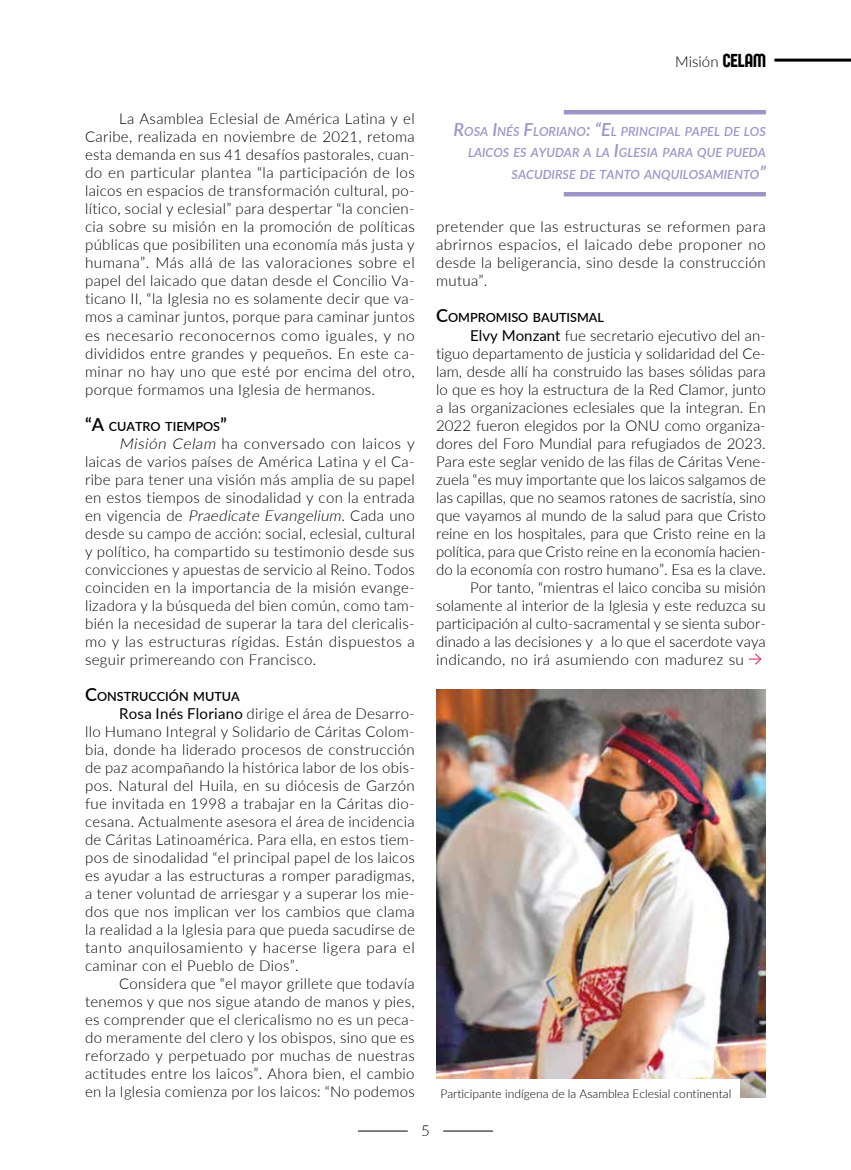
<style>
.page{position:relative;width:851px;height:1170px;background:#fff}
.page>*{position:absolute;margin:0;border:0;box-sizing:border-box;transform-origin:0 0}
.t1{font:300 15px/18px "Lato";color:#000;text-align:justify}
.t2{font:italic 600 12.6px/21.8px "Lato";color:#9b95c8;text-align:right}
.t3{font:600 12.6px "Lato";color:#000}
.t4{font:300 12px "Lato";color:#000}
.s1{font-size:18px}
.s2{font-style:italic}
.s3{font-weight:400}
.s4{font-family:"Sugo Pro Display Trial";font-weight:400;font-size:19.5px}
</style>
<div class="page">
<hr style="left:443px;top:1130px;width:50px;height:1px;background:#000">
<hr style="left:358px;top:1130px;width:49px;height:1px;background:#000">
<hr style="left:774px;top:59px;width:76px;height:3px;background:#000">
<hr style="left:563px;top:110px;width:202px;height:4px;background:#9b95c8">
<hr style="left:563px;top:192px;width:202px;height:4px;background:#9b95c8">
<img style="left:437px;top:690px;width:328px;height:407px">
<div style="left:436px;top:1078px;width:303px;height:23px;background:#fff"></div>
<svg style="left:748px;top:653px;width:14px;height:12px"></svg>
<p class="t1" style="left:85px;top:109px;width:331px;text-indent:34px">La Asamblea Eclesial de América Latina y el Caribe, realizada en noviembre de 2021, retoma esta demanda en sus 41 desafíos pastorales, cuan&shy;do en particular plantea “la participación de los laicos en espacios de transformación cultural, po&shy;lítico, social y eclesial” para despertar “la concien&shy;cia sobre su misión en la promoción de políticas públicas que posibiliten una economía más justa y humana”. Más allá de las valoraciones sobre el papel del laicado que datan desde el Concilio Va&shy;ticano II, “la Iglesia no es solamente decir que va&shy;mos a caminar juntos, porque para caminar juntos es necesario reconocernos como iguales, y no divididos entre grandes y pequeños. En este ca&shy;minar no hay uno que esté por encima del otro, porque formamos una Iglesia de hermanos.</p>
<p class="t3" style="left:85px;top:417px;width:143px"><span class="s1">“A</span> CUATRO TIEMPOS<span class="s1">”</span></p>
<p class="t1" style="left:85px;top:433px;width:331px;text-indent:34px"><span class="s2">Misión Celam</span> ha conversado con laicos y laicas de varios países de América Latina y el Ca&shy;ribe para tener una visión más amplia de su papel en estos tiempos de sinodalidad y con la entrada e n vi ge n c i a d e <span class="s2">Praedicate Evangelium</span>. Ca d a u n o desde su campo de acción: social, eclesial, cultural y político, ha compartido su testimonio desde sus convicciones y apuestas de servicio al Reino. Todos coinciden en la importancia de la misión evange&shy;lizadora y la búsqueda del bien común, como tam&shy;bién la necesidad de superar la tara del clericalis&shy;mo y las estructuras rígidas. Están dispuestos a seguir primereando con Francisco.</p>
<p class="t3" style="left:85px;top:687px;width:156px"><span class="s1">C</span>ONSTRUCCIÓN MUTUA</p>
<p class="t1" style="left:85px;top:703px;width:331px;text-indent:34px"><span class="s3">Rosa Inés Floriano</span> dirige el área de Desarro&shy;llo Humano Integral y Solidario de Cáritas Colom&shy;bia, donde ha liderado procesos de construcción de paz acompañando la histórica labor de los obis&shy;pos. Natural del Huila, en su diócesis de Garzón fue invitada en 1998 a trabajar en la Cáritas dio&shy;cesana. Actualmente asesora el área de incidencia de Cáritas Latinoamérica. Para ella, en estos tiem&shy;pos de sinodalidad “el principal papel de los laicos es ayudar a las estructuras a romper paradigmas, a tener voluntad de arriesgar y a superar los mie&shy;dos que nos implican ver los cambios que clama la realidad a la Iglesia para que pueda sacudirse de tanto anquilosamiento y hacerse ligera para el caminar con el Pueblo de Dios”.</p>
<p class="t1" style="left:85px;top:973px;width:331px;text-indent:34px">Considera que “el mayor grillete que todavía tenemos y que nos sigue atando de manos y pies, es comprender que el clericalismo no es un peca&shy;do meramente del clero y los obispos, sino que es reforzado y perpetuado por muchas de nuestras actitudes entre los laicos”. Ahora bien, el cambio en la Iglesia comienza por los laicos: “No podemos</p>
<p class="t1" style="left:675px;top:52px;width:92px">Misión <span class="s4">CELAM</span></p>
<p class="t2" style="left:453px;top:120px;width:314px"><span class="s1">R</span>OSA <span class="s1">I</span>NÉS <span class="s1">F</span>LORIANO<span class="s1">: “E</span>L PRINCIPAL PAPEL DE LOS<br>LAICOS ES AYUDAR A LA <span class="s1">I</span>GLESIA PARA QUE PUEDA<br>SACUDIRSE DE TANTO ANQUILOSAMIENTO<span class="s1">”</span></p>
<p class="t1" style="left:436px;top:217px;width:331px">pretender que las estructuras se reformen para abrirnos espacios, el laicado debe proponer no desde la beligerancia, sino desde la construcción mutua”.</p>
<p class="t3" style="left:436px;top:309px;width:169px"><span class="s1">C</span>OMPROMISO BAUTISMAL</p>
<p class="t1" style="left:470px;top:325px;width:297px"><span class="s3">Elvy Monzant</span> fue secretario ejecutivo del an-</p>
<p class="t1" style="left:436px;top:343px;width:331px">tiguo departamento de justicia y solidaridad del Ce-</p>
<p class="t1" style="left:436px;top:361px;width:331px">lam, desde allí ha construido las bases sólidas para</p>
<p class="t1" style="left:436px;top:379px;width:331px">lo que es hoy la estructura de la Red Clamor, junto</p>
<p class="t1" style="left:436px;top:397px;width:331px">a las organizaciones eclesiales que la integran. En</p>
<p class="t1" style="left:436px;top:415px;width:331px">2022 fueron elegidos por la ONU como organiza-</p>
<p class="t1" style="left:436px;top:433px;width:331px">dores del Foro Mundial para refugiados de 2023.</p>
<p class="t1" style="left:436px;top:451px;width:331px">Para este seglar venido de las filas de Cáritas Vene-</p>
<p class="t1" style="left:436px;top:469px;width:331px">zuela “es muy importante que los laicos salgamos de</p>
<p class="t1" style="left:436px;top:487px;width:331px">las capillas, que no seamos ratones de sacristía, sino</p>
<p class="t1" style="left:436px;top:505px;width:331px">que vayamos al mundo de la salud para que Cristo</p>
<p class="t1" style="left:436px;top:523px;width:331px">reine en los hospitales, para que Cristo reine en la</p>
<p class="t1" style="left:436px;top:541px;width:331px">política, para que Cristo reine en la economía hacien-</p>
<p class="t1" style="left:436px;top:559px;width:331px">do la economía con rostro humano”. Esa es la clave.</p>
<p class="t1" style="left:470px;top:577px;width:297px">Por tanto, “mientras el laico conciba su misión</p>
<p class="t1" style="left:436px;top:595px;width:331px">solamente al interior de la Iglesia y este reduzca su</p>
<p class="t1" style="left:436px;top:613px;width:331px">participación al culto-sacramental y se sienta subor-</p>
<p class="t1" style="left:436px;top:631px;width:331px">dinado a las decisiones y a lo que el sacerdote vaya</p>
<p class="t1" style="left:436px;top:649px;width:309px">indicando, no irá asumiendo con madurez su</p>
<p class="t4" style="left:440px;top:1085px;width:292px">Participante indígena de la Asamblea Eclesial continental</p>
<p class="t1" style="left:421px;top:1120px;width:10px">5</p>
</div>
